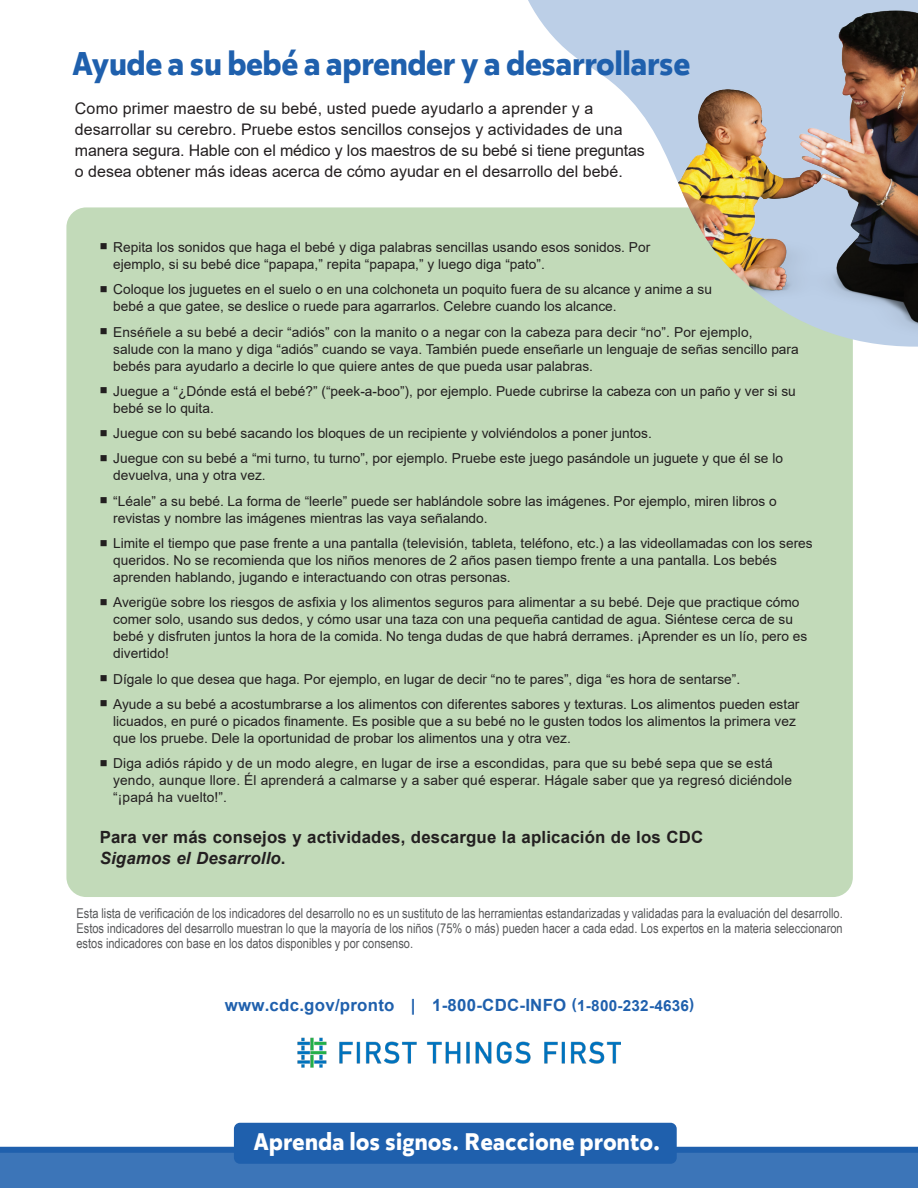
<style>
.page{position:relative;width:918px;height:1188px;background:#fff}
.page>*{position:absolute;margin:0;border:0;box-sizing:border-box;transform-origin:0 0}
.t1{font:700 33px "Karu";letter-spacing:.005em;color:#1f60ad}
.t2{font:700 24.15px "Karu";letter-spacing:.02em;color:#fff}
.t3{font:700 16.8px "Arial";letter-spacing:.01em;color:#231f20}
.t4{font:700 16.8px "Arial";letter-spacing:.015em;color:#1f60ad}
.t5{font:italic 700 16.8px "Arial";letter-spacing:.01em;color:#231f20}
.t6{font:15.9px/21px "Arial";color:#231f20}
.t7{font:13.65px/17.1px "Arial";color:#231f20}
.t8{font:13.5px/15px "Arial Narrow";color:#57585a;text-align:justify}
.s1{font-style:normal}
.s2{font-size:15.3px}
</style>
<div class="page">
<div style="left:66px;top:207px;width:787px;height:690px;background:#c2dab9;border-radius:20px"></div>
<div style="left:0;top:1151px;width:918px;height:37px;background:#3c75b8"></div>
<div style="left:0;top:1147px;width:918px;height:6px;background:#1f60ad"></div>
<div style="left:234px;top:1123px;width:443px;height:41px;background:#1f60ad;border-radius:6px"></div>
<svg style="left:505px;top:0;width:413px;height:347px"></svg>
<img style="left:532px;top:8px;width:386px;height:333px">
<img style="left:297px;top:1038px;width:324px;height:29px">
<p class="t1" style="left:72px;top:40px;width:619px">Ayude a su bebé a aprender y a desarrollarse</p>
<p class="t6" style="left:75px;top:98px;width:572px">Como primer maestro de su bebé, usted puede ayudarlo a aprender y a desarrollar su cerebro. Pruebe estos sencillos consejos y actividades de una manera segura. Hable con el médico y los maestros de su bebé si tiene preguntas o desea obtener más ideas acerca de cómo ayudar en el desarrollo del bebé.</p>
<p class="t7" style="left:113px;top:239px;width:539px;text-indent:-14px">■ Repita los sonidos que haga el bebé y diga palabras sencillas usando esos sonidos. Por ejemplo, si su bebé dice “papapa,” repita “papapa,” y luego diga “pato”.</p>
<p class="t7" style="left:113px;top:281px;width:600px;text-indent:-14px">■ Coloque los juguetes en el suelo o en una colchoneta un poquito fuera de su alcance y anime a su bebé a que gatee, se deslice o ruede para agarrarlos. Celebre cuando los alcance.</p>
<p class="t7" style="left:113px;top:323px;width:687px;text-indent:-14px">■ Enséñele a su bebé a decir “adiós” con la manito o a negar con la cabeza para decir “no”. Por ejemplo,<br>salude con la mano y diga “adiós” cuando se vaya. También puede enseñarle un lenguaje de señas sencillo para bebés para ayudarlo a decirle lo que quiere antes de que pueda usar palabras.</p>
<p class="t7" style="left:113px;top:382px;width:684px;text-indent:-14px">■ Juegue a “¿Dónde está el bebé?” (“peek-a-boo”), por ejemplo. Puede cubrirse la cabeza con un paño y ver si su bebé se lo quita.</p>
<p class="t7" style="left:100px;top:425px;width:554px">■ Juegue con su bebé sacando los bloques de un recipiente y volviéndolos a poner juntos.</p>
<p class="t7" style="left:113px;top:450px;width:671px;text-indent:-14px">■ Juegue con su bebé a “mi turno, tu turno”, por ejemplo. Pruebe este juego pasándole un juguete y que él se lo devuelva, una y otra vez.</p>
<p class="t7" style="left:113px;top:492px;width:665px;text-indent:-14px">■ “Léale” a su bebé. La forma de “leerle” puede ser hablándole sobre las imágenes. Por ejemplo, miren libros o revistas y nombre las imágenes mientras las vaya señalando.</p>
<p class="t7" style="left:113px;top:535px;width:701px;text-indent:-14px">■ Limite el tiempo que pase frente a una pantalla (televisión, tableta, teléfono, etc.) a las videollamadas con los seres queridos. No se recomienda que los niños menores de 2 años pasen tiempo frente a una pantalla. Los bebés aprenden hablando, jugando e interactuando con otras personas.</p>
<p class="t7" style="left:113px;top:594px;width:696px;text-indent:-14px">■ Averigüe sobre los riesgos de asfixia y los alimentos seguros para alimentar a su bebé. Deje que practique cómo comer solo, usando sus dedos, y cómo usar una taza con una pequeña cantidad de agua. Siéntese cerca de su bebé y disfruten juntos la hora de la comida. No tenga dudas de que habrá derrames. ¡Aprender es un lío, pero es divertido!</p>
<p class="t7" style="left:100px;top:670px;width:642px">■ Dígale lo que desea que haga. Por ejemplo, en lugar de decir “no te pares”, diga “es hora de sentarse”.</p>
<p class="t7" style="left:113px;top:696px;width:688px;text-indent:-14px">■ Ayude a su bebé a acostumbrarse a los alimentos con diferentes sabores y texturas. Los alimentos pueden estar licuados, en puré o picados finamente. Es posible que a su bebé no le gusten todos los alimentos la primera vez que los pruebe. Dele la oportunidad de probar los alimentos una y otra vez.</p>
<p class="t7" style="left:113px;top:755px;width:680px;text-indent:-14px">■ Diga adiós rápido y de un modo alegre, en lugar de irse a escondidas, para que su bebé sepa que se está yendo, aunque llore. Él aprenderá a calmarse y a saber qué esperar. Hágale saber que ya regresó diciéndole “¡papá ha vuelto!”.</p>
<p class="t3" style="left:100px;top:825px;width:605px">Para ver más consejos y actividades, descargue la aplicación de los CDC</p>
<p class="t5" style="left:100px;top:847px;width:187px">Sigamos el Desarrollo<span class="s1">.</span></p>
<p class="t8" style="left:77px;top:905px;width:768px">Esta lista de verificación de los indicadores del desarrollo no es un sustituto de las herramientas estandarizadas y validadas para la evaluación del desarrollo.<br>Estos indicadores del desarrollo muestran lo que la mayoría de los niños (75% o más) pueden hacer a cada edad. Los expertos en la materia seleccionaron estos indicadores con base en los datos disponibles y por consenso.</p>
<p class="t4" style="left:225px;top:993px;width:471px">www.cdc.gov/pronto | 1-800-CDC-INFO <span class="s2">(1-800-232-4636)</span></p>
<p class="t2" style="left:254px;top:1125px;width:408px">Aprenda los signos. Reaccione pronto.</p>
</div>
